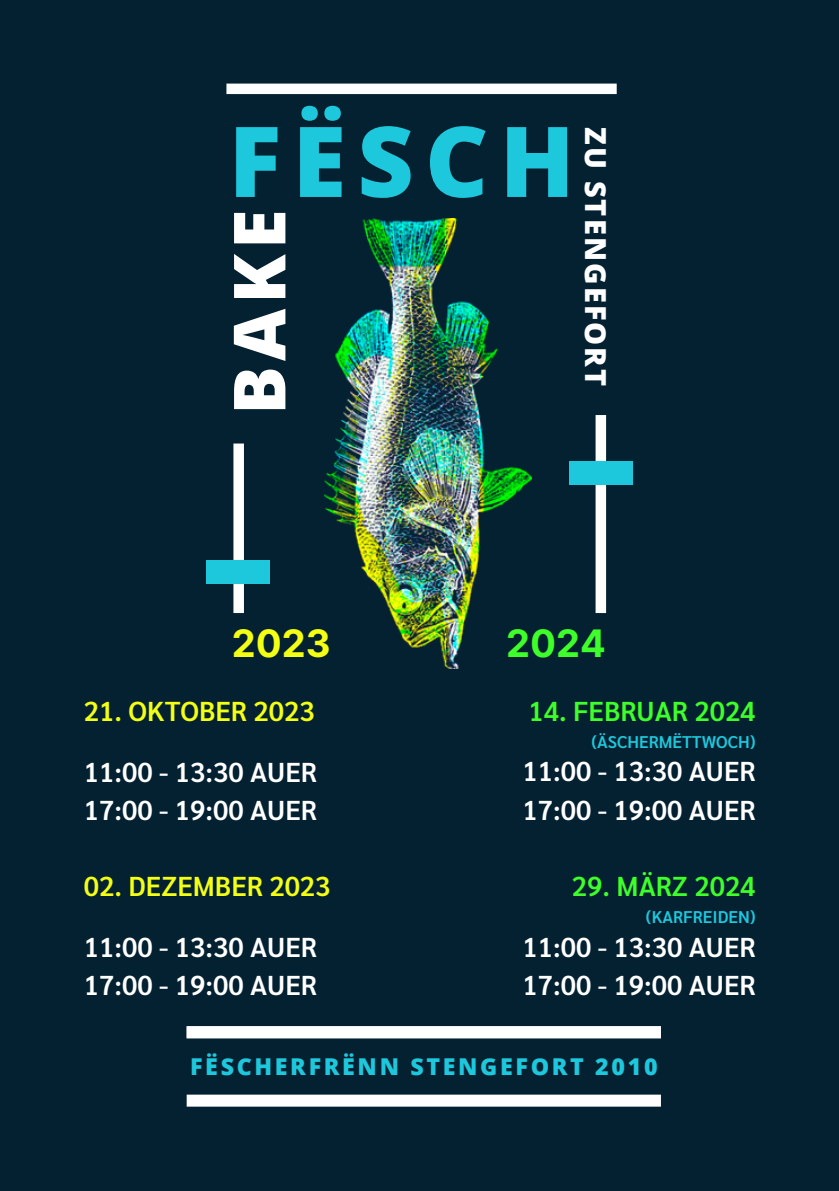
<style>
.page{position:relative;width:839px;height:1191px;background:#fff}
.page>*{position:absolute;margin:0;border:0;box-sizing:border-box;transform-origin:0 0}
.t1{font:800 97.8px "Open Sans";letter-spacing:.115em;color:#1ec8dc}
.t2{font:800 71.8px "Open Sans";color:#fff}
.t3{font:700 37.8px "Inter";color:#f3ff13}
.t4{font:700 37.8px "Inter";color:#3eff29}
.t5{font:800 29px "Open Sans";letter-spacing:.075em;color:#fff}
.t6{font:600 27.4px "Sarabun";color:#fff}
.t7{font:600 27.4px "Sarabun";color:#f3ff13}
.t8{font:600 27.4px "Sarabun";color:#3eff29}
.t9{font:800 23.2px "Open Sans";letter-spacing:.115em;color:#1ec8dc}
.t10{font:600 17px "Sarabun";color:#1ec8dc}
</style>
<div class="page">
<div style="left:0;top:0;width:838px;height:1191px;background:#042132"></div>
<img style="left:324px;top:219px;width:207px;height:449px">
<div style="left:233px;top:444px;width:11px;height:169px;background:#fff"></div>
<div style="left:226px;top:84px;width:390px;height:10px;background:#fff"></div>
<div style="left:595px;top:415px;width:11px;height:198px;background:#fff"></div>
<div style="left:207px;top:560px;width:63px;height:24px;background:#1ec8dc"></div>
<div style="left:569px;top:461px;width:63px;height:24px;background:#1ec8dc"></div>
<div style="left:187px;top:1026px;width:474px;height:12px;background:#fff"></div>
<div style="left:187px;top:1095px;width:474px;height:12px;background:#fff"></div>
<p class="t1" style="left:228px;top:93px;width:347px">FËSCH</p>
<p class="t2" style="left:209px;top:415px;width:207px;rotate:-90deg">BAKE</p>
<p class="t5" style="left:616px;top:127px;width:261px;rotate:90deg">ZU STENGEFORT</p>
<p class="t3" style="left:232px;top:620px;width:100px">2023</p>
<p class="t4" style="left:506px;top:620px;width:101px">2024</p>
<p class="t7" style="left:84px;top:692px;width:232px">21. OKTOBER 2023</p>
<p class="t6" style="left:84px;top:753px;width:234px">11:00 - 13:30 AUER</p>
<p class="t6" style="left:84px;top:791px;width:234px">17:00 - 19:00 AUER</p>
<p class="t7" style="left:84px;top:867px;width:248px">02. DEZEMBER 2023</p>
<p class="t6" style="left:84px;top:928px;width:234px">11:00 - 13:30 AUER</p>
<p class="t6" style="left:84px;top:966px;width:234px">17:00 - 19:00 AUER</p>
<p class="t8" style="left:528px;top:691px;width:228px">14. FEBRUAR 2024</p>
<p class="t10" style="left:591px;top:729px;width:166px">(ÄSCHERMËTTWOCH)</p>
<p class="t6" style="left:522px;top:752px;width:234px">11:00 - 13:30 AUER</p>
<p class="t6" style="left:522px;top:790px;width:234px">17:00 - 19:00 AUER</p>
<p class="t8" style="left:572px;top:867px;width:185px">29. MÄRZ 2024</p>
<p class="t10" style="left:646px;top:905px;width:111px">(KARFREIDEN)</p>
<p class="t6" style="left:522px;top:927px;width:234px">11:00 - 13:30 AUER</p>
<p class="t6" style="left:522px;top:965px;width:234px">17:00 - 19:00 AUER</p>
<p class="t9" style="left:190px;top:1051px;width:469px">FËSCHERFRËNN STENGEFORT 2010</p>
</div>
